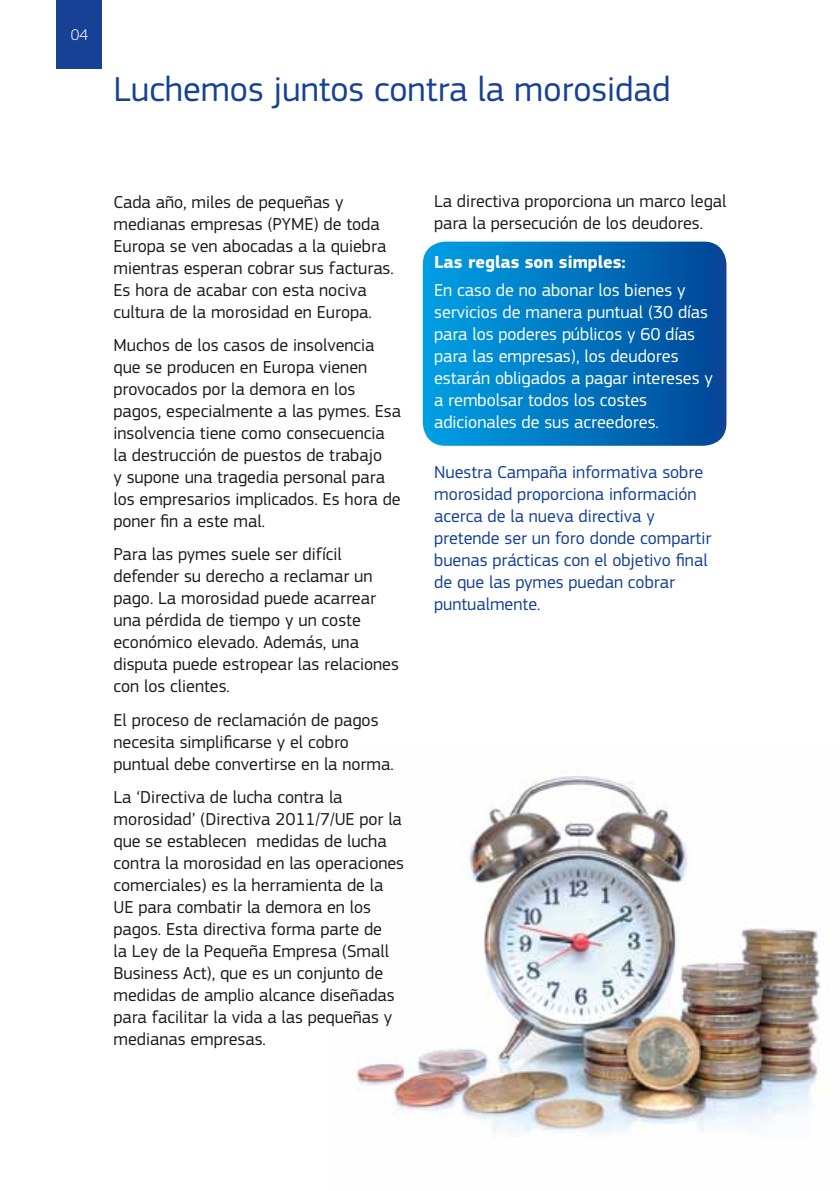
<style>
.page{position:relative;width:840px;height:1191px;background:#fff}
.page>*{position:absolute;margin:0;border:0;box-sizing:border-box;transform-origin:0 0}
.t1{font:36px "EC Square Sans Pro";color:#164194}
.t2{font:18px/22px "EC Square Sans Pro";color:#1d1d1b}
.t3{font:18px/22px "EC Square Sans Pro";color:#fff}
.t4{font:18px/22px "EC Square Sans Pro";color:#164194}
.t5{font:700 18px "EC Square Sans Pro";color:#fff}
.t6{font:300 16px "EC Square Sans Pro";color:#fff}
</style>
<div class="page">
<div style="left:57px;top:0;width:45px;height:68px;background:#164194"></div>
<img style="left:355px;top:776px;width:475px;height:357px">
<svg style="left:422px;top:242px;width:304px;height:204px;background:#0375be"></svg>
<p class="t6" style="left:71px;top:26px;width:19px">04</p>
<h1 class="t1" style="left:113px;top:68px;width:558px">Luchemos juntos contra la morosidad</h1>
<p class="t2" style="left:113px;top:191px;width:282px">Cada año, miles de pequeñas y medianas empresas (PYME) de toda Europa se ven abocadas a la quiebra mientras esperan cobrar sus facturas.<br>Es hora de acabar con esta nociva cultura de la morosidad en Europa.</p>
<p class="t2" style="left:113px;top:334px;width:289px">Muchos de los casos de insolvencia que se producen en Europa vienen provocados por la demora en los pagos, especialmente a las pymes. Esa insolvencia tiene como consecuencia la destrucción de puestos de trabajo<br>y supone una tragedia personal para los empresarios implicados. Es hora de poner fin a este mal.</p>
<p class="t2" style="left:113px;top:543px;width:287px">Para las pymes suele ser difícil defender su derecho a reclamar un pago. La morosidad puede acarrear una pérdida de tiempo y un coste económico elevado. Además, una disputa puede estropear las relaciones con los clientes.</p>
<p class="t2" style="left:113px;top:709px;width:281px">El proceso de reclamación de pagos necesita simplificarse y el cobro puntual debe convertirse en la norma.</p>
<p class="t2" style="left:113px;top:786px;width:292px">La ‘Directiva de lucha contra la morosidad’ (Directiva 2011/7/UE por la que se establecen medidas de lucha contra la morosidad en las operaciones comerciales) es la herramienta de la UE para combatir la demora en los pagos. Esta directiva forma parte de<br>la Ley de la Pequeña Empresa (Small Business Act), que es un conjunto de medidas de amplio alcance diseñadas para facilitar la vida a las pequeñas y medianas empresas.</p>
<p class="t2" style="left:434px;top:191px;width:293px">La directiva proporciona un marco legal para la persecución de los deudores.</p>
<p class="t5" style="left:434px;top:252px;width:193px">Las reglas son simples:</p>
<p class="t3" style="left:434px;top:279px;width:280px">En caso de no abonar los bienes y servicios de manera puntual (30 días para los poderes públicos y 60 días para las empresas), los deudores estarán obligados a pagar intereses y a rembolsar todos los costes adicionales de sus acreedores.</p>
<p class="t4" style="left:434px;top:461px;width:278px">Nuestra Campaña informativa sobre morosidad proporciona información acerca de la nueva directiva y pretende ser un foro donde compartir buenas prácticas con el objetivo final de que las pymes puedan cobrar puntualmente.</p>
</div>
